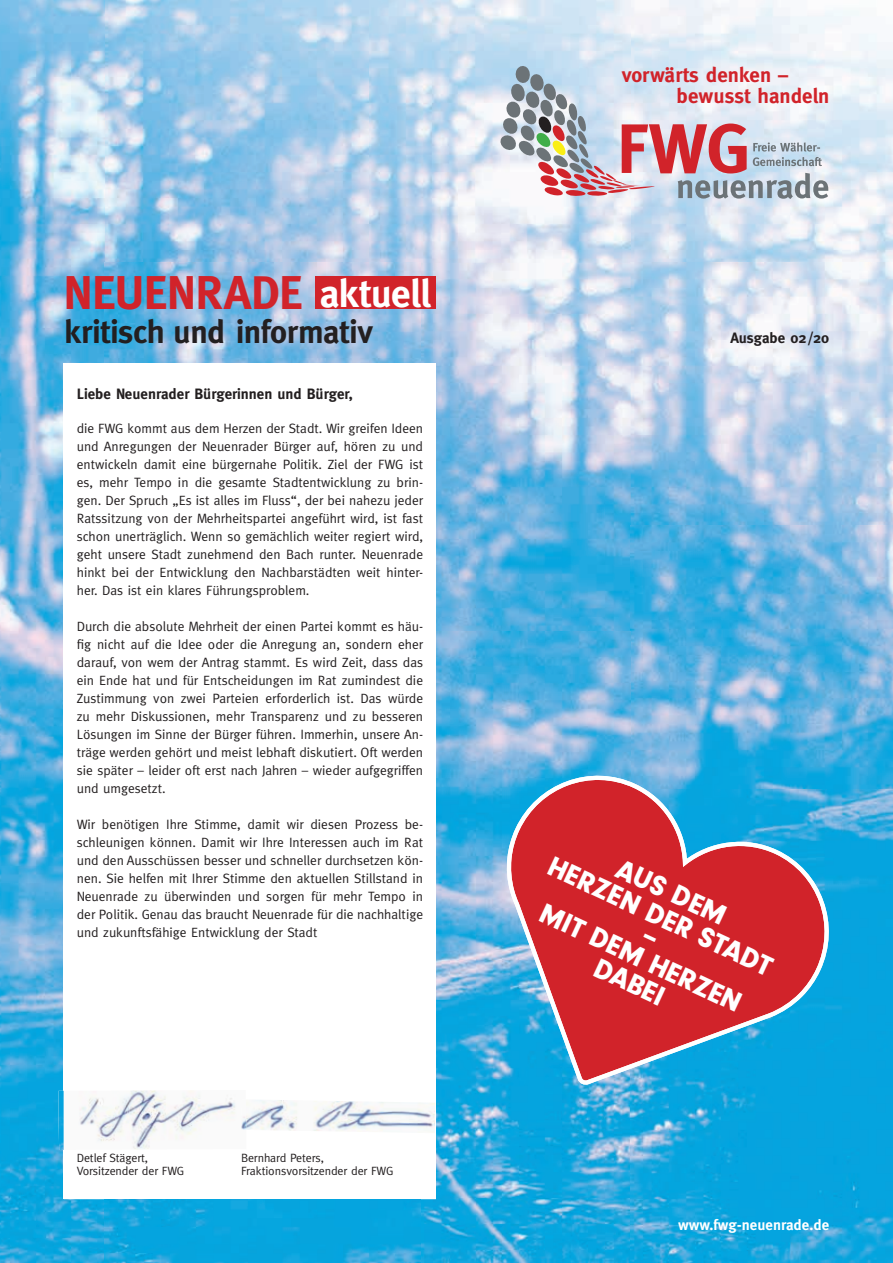
<style>
.page{position:relative;width:893px;height:1263px;background:#fff}
.page>*{position:absolute;margin:0;border:0;box-sizing:border-box;transform-origin:0 0}
.t1{font:700 47.4px "Meta";letter-spacing:-.01em;color:#d1232a}
.t2{font:700 39.15px "Meta";letter-spacing:-.01em;color:#fff}
.t3{font:700 32.7px "Meta";letter-spacing:-.005em;color:#231f20}
.t4{font:900 28.95px/26.7px "Neuzeit Gro";color:#fff;text-align:center}
.t5{font:700 20.85px/21.9px "Meta";color:#d1232a}
.t6{font:700 15px "Meta";color:#231f20}
.t7{font:700 15px "Meta";color:#fff}
.t8{font:13.5px/18px "Meta";color:#231f20;text-align:justify}
.t9{font:12px/13.5px "Meta";letter-spacing:-.01em;color:#231f20}
</style>
<div class="page">
<img style="left:105px;top:0;width:788px;height:263px">
<img style="left:0;top:0;width:105px;height:1263px">
<img style="left:631px;top:263px;width:262px;height:1000px">
<img style="left:421px;top:263px;width:210px;height:368px">
<img style="left:105px;top:263px;width:316px;height:100px">
<img style="left:436px;top:631px;width:195px;height:369px">
<img style="left:421px;top:1000px;width:210px;height:263px">
<img style="left:105px;top:1199px;width:316px;height:64px">
<div style="left:64px;top:364px;width:372px;height:835px;background:#fff"></div>
<img style="left:58px;top:1090px;width:178px;height:60px">
<img style="left:246px;top:1100px;width:189px;height:33px">
<img style="left:241px;top:1116px;width:5px;height:14px">
<svg style="left:500px;top:65px;width:328px;height:134px;background:#ccc4ce"></svg>
<div style="left:315px;top:276px;width:121px;height:33px;background:#d1232a"></div>
<svg style="left:506px;top:763px;width:335px;height:322px;background:#8d6079"></svg>
<svg style="left:644px;top:934px;width:12px;height:8px"></svg>
<h1 class="t1" style="left:63px;top:265px;width:241px">NEUENRADE</h1>
<h3 class="t3" style="left:65px;top:313px;width:310px">kritisch und informativ</h3>
<h2 class="t2" style="left:320px;top:271px;width:113px">aktuell</h2>
<p class="t6" style="left:77px;top:385px;width:277px">Liebe Neuenrader Bürgerinnen und Bürger,</p>
<p class="t8" style="left:77px;top:419px;width:348px">die FWG kommt aus dem Herzen der Stadt. Wir greifen Ideen und Anregungen der Neuenrader Bürger auf, hören zu und entwickeln damit eine bürgernahe Politik. Ziel der FWG ist es, mehr Tempo in die gesamte Stadtentwicklung zu brin&shy;gen. Der Spruch „Es ist alles im Fluss“, der bei nahezu jeder Ratssitzung von der Mehrheitspartei angeführt wird, ist fast schon unerträglich. Wenn so gemächlich weiter regiert wird, geht unsere Stadt zunehmend den Bach runter. Neuenrade hinkt bei der Entwicklung den Nachbarstädten weit hinter&shy;her. Das ist ein klares Führungsproblem.</p>
<p class="t8" style="left:77px;top:617px;width:348px">Durch die absolute Mehrheit der einen Partei kommt es häu&shy;fig nicht auf die Idee oder die Anregung an, sondern eher darauf, von wem der Antrag stammt. Es wird Zeit, dass das ein Ende hat und für Entscheidungen im Rat zumindest die Zustimmung von zwei Parteien erforderlich ist. Das würde zu mehr Diskussionen, mehr Transparenz und zu besseren Lösungen im Sinne der Bürger führen. Immerhin, unsere An&shy;träge werden gehört und meist lebhaft diskutiert. Oft werden sie später – leider oft erst nach Jahren – wieder aufgegriffen und umgesetzt.</p>
<p class="t8" style="left:77px;top:815px;width:348px">Wir benötigen Ihre Stimme, damit wir diesen Prozess be&shy;schleunigen können. Damit wir Ihre Interessen auch im Rat und den Ausschüssen besser und schneller durchsetzen kön&shy;nen. Sie helfen mit Ihrer Stimme den aktuellen Stillstand in Neuenrade zu überwinden und sorgen für mehr Tempo in der Politik. Genau das braucht Neuenrade für die nachhaltige und zukunftsfähige Entwicklung der Stadt</p>
<p class="t9" style="left:77px;top:1150px;width:109px">Detlef Stägert,<br>Vorsitzender der FWG</p>
<p class="t9" style="left:241px;top:1150px;width:154px">Bernhard Peters,<br>Fraktionsvorsitzender der FWG</p>
<h3 class="t5" style="left:677px;top:63px;width:154px;text-indent:-55px">vorwärts denken – bewusst handeln</h3>
<p class="t6" style="left:730px;top:329px;width:100px">Ausgabe 02/20</p>
<h3 class="t4" style="left:555px;top:852px;width:245px;rotate:25deg">HERZEN DER STADT</h3>
<h3 class="t4" style="left:623px;top:855px;width:119px;rotate:25deg">AUS DEM</h3>
<h3 class="t4" style="left:547px;top:899px;width:221px;rotate:25deg">MIT DEM HERZEN<br>DABEI</h3>
<p class="t7" style="left:678px;top:1216px;width:153px">www.fwg-neuenrade.de</p>
</div>
